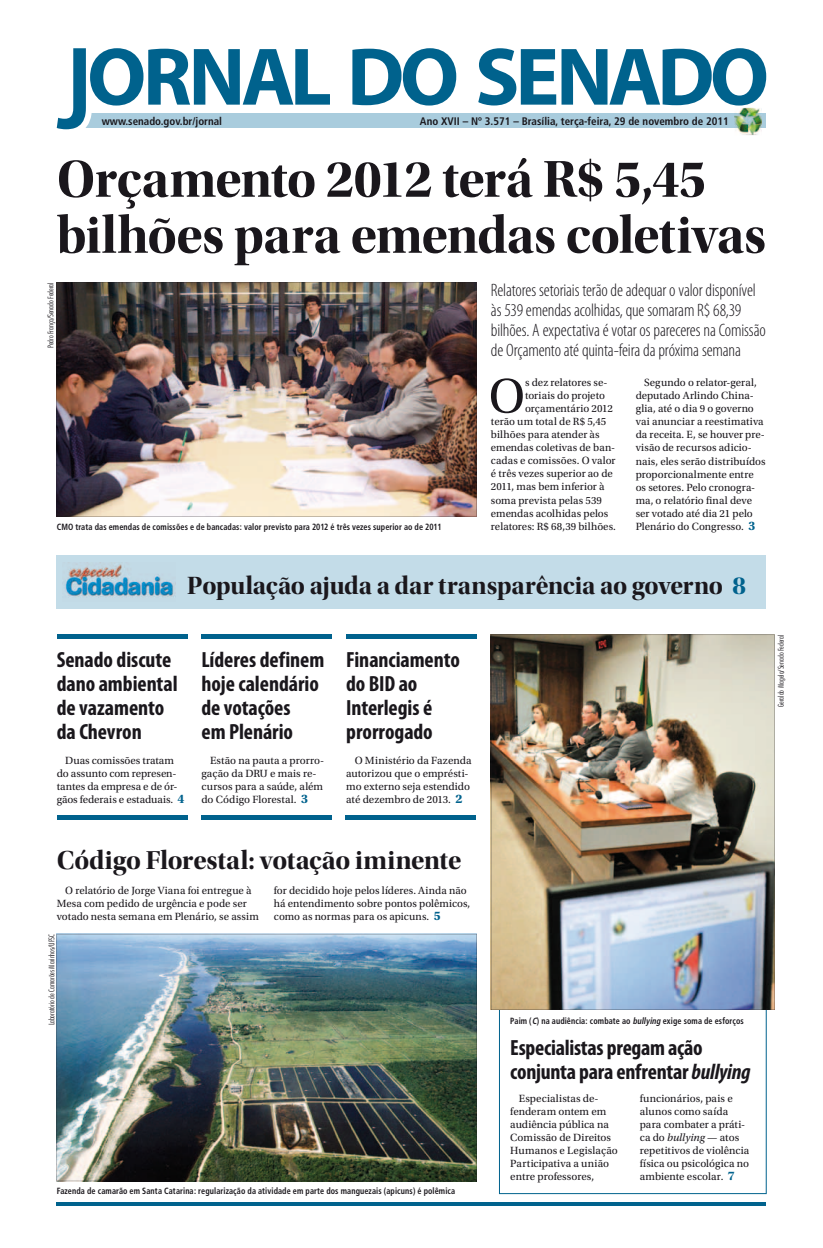
<style>
.page{position:relative;width:823px;height:1248px;background:#fff}
.page>*{position:absolute;margin:0;border:0;box-sizing:border-box;transform-origin:0 0}
.t1{font:54px/56px "Utopia Std Bold Disp";letter-spacing:-.015em;color:#1a171c}
.t2{font:50.8px "Utopia Std";color:#1a171c}
.t3{font:27px "Utopia Std Bold Disp";letter-spacing:-.005em;color:#1a171c}
.t4{font:26px "Utopia Std Bold Disp";letter-spacing:-.01em;color:#1a171c}
.t5{font:700 condensed 22px/24px "Myriad Pro";letter-spacing:-.005em;color:#1a171c}
.t6{font:300 condensed 18px/20px "Myriad Pro";letter-spacing:-.01em;color:#1a171c}
.t7{font:11px/13px "Utopia Std";color:#1a171c}
.t8{font:700 condensed 11px "Frutiger";color:#1a171c}
.t9{font:700 condensed 9px "Frutiger";letter-spacing:.015em;color:#1a171c;scale:.9 1}
.t10{font:300 condensed 8px "Futura BT";color:#1a171c}
.s1{font-weight:700;font-size:13px;color:#00628d}
.s2{color:#00628d}
.s3{font-style:italic}
</style>
<div class="page">
<hr style="left:57px;top:1202px;width:708px;height:3px;background:#00628d">
<div style="left:57px;top:555px;width:708px;height:53px;background:#c3dce8"></div>
<svg style="left:498px;top:1009px;width:268px;height:184px"></svg>
<div style="left:59px;top:114px;width:706px;height:14px;background:#a9ccdd"></div>
<img style="left:734px;top:108px;width:27px;height:27px">
<img style="left:734px;top:114px;width:27px;height:14px">
<svg style="left:57px;top:48px;width:273px;height:82px"></svg>
<svg style="left:352px;top:48px;width:104px;height:57px"></svg>
<svg style="left:478px;top:48px;width:287px;height:57px"></svg>
<img style="left:65px;top:562px;width:110px;height:36px">
<img style="left:490px;top:634px;width:284px;height:375px">
<img style="left:57px;top:282px;width:419px;height:234px">
<img style="left:57px;top:933px;width:419px;height:247px">
<hr style="left:57px;top:634px;width:130px;height:4px;background:#00628d">
<hr style="left:57px;top:815px;width:130px;height:4px;background:#00628d">
<hr style="left:201px;top:815px;width:131px;height:4px;background:#00628d">
<hr style="left:345px;top:815px;width:130px;height:4px;background:#00628d">
<hr style="left:201px;top:634px;width:131px;height:4px;background:#00628d">
<hr style="left:346px;top:634px;width:130px;height:4px;background:#00628d">
<p class="t8" style="left:102px;top:114px;width:122px">www.senado.gov.br/jornal</p>
<p class="t8" style="left:420px;top:114px;width:310px">Ano XVII – Nº 3.571 – Brasília, terça-feira, 29 de novembro de 2011</p>
<h1 class="t1" style="left:57px;top:152px;width:710px">Orçamento 2012 terá R$ 5,45 bilhões para emendas coletivas</h1>
<h3 class="t6" style="left:490px;top:280px;width:276px">Relatores setoriais terão de adequar o valor disponível às 539 emendas acolhidas, que somaram R$ 68,39 bilhões. A expectativa é votar os pareceres na Comissão de Orçamento até quinta-feira da próxima semana</h3>
<h2 class="t2" style="left:488px;top:368px;width:38px">O</h2>
<p class="t7" style="left:524px;top:376px;width:84px">s dez relatores se-</p>
<p class="t10" style="left:46px;top:348px;width:67px;rotate:-90deg">Pedro França/Senado Federal</p>
<p class="t7" style="left:635px;top:376px;width:131px;text-indent:9px">Segundo o relator-geral, deputado Arlindo China&shy;glia, até o dia 9 o governo vai anunciar a reestimativa da receita. E, se houver pre&shy;visão de recursos adicio&shy;nais, eles serão distribuídos proporcionalmente entre os setores. Pelo cronogra&shy;ma, o relatório nal deve ser votado até dia 21 pelo</p>
<p class="t7" style="left:524px;top:389px;width:81px">toriais do projeto</p>
<p class="t7" style="left:524px;top:402px;width:89px">orçamentário 2012</p>
<p class="t7" style="left:490px;top:415px;width:117px">terão um total de R$ 5,45</p>
<p class="t7" style="left:490px;top:428px;width:110px">bilhões para atender às</p>
<p class="t7" style="left:490px;top:441px;width:126px">emendas coletivas de ban-</p>
<p class="t7" style="left:490px;top:454px;width:126px">cadas e comissões. O valor</p>
<p class="t7" style="left:490px;top:467px;width:123px">é três vezes superior ao de</p>
<p class="t7" style="left:490px;top:480px;width:115px">2011, mas bem inferior à</p>
<p class="t7" style="left:490px;top:493px;width:112px">soma prevista pelas 539</p>
<p class="t7" style="left:490px;top:506px;width:119px">emendas acolhidas pelos</p>
<p class="t7" style="left:490px;top:519px;width:126px">relatores: R$ 68,39 bilhões.</p>
<p class="t9" style="left:57px;top:521px;width:429px">CMO trata das emendas de comissões e de bancadas: valor previsto para 2012 é três vezes superior ao de 2011</p>
<p class="t7" style="left:635px;top:519px;width:121px">Plenário do Congresso. <span class="s1">3</span></p>
<h3 class="t4" style="left:187px;top:570px;width:559px">População ajuda a dar transparência ao governo <span class="s2">8</span></h3>
<h3 class="t5" style="left:57px;top:646px;width:122px">Senado discute dano ambiental de vazamento da Chevron</h3>
<h3 class="t5" style="left:201px;top:646px;width:124px">Líderes definem hoje calendário de votações<br>em Plenário</h3>
<h3 class="t5" style="left:346px;top:646px;width:115px">Financiamento do BID ao<br>Interlegis é prorrogado</h3>
<p class="t7" style="left:57px;top:753px;width:129px;text-indent:9px">Duas comissões tratam do assunto com represen&shy;tantes da empresa e de ór&shy;gãos federais e estaduais. <span class="s1">4</span></p>
<p class="t7" style="left:201px;top:753px;width:124px;text-indent:9px">Estão na pauta a prorro&shy;gação da DRU e mais re&shy;cursos para a saúde, além do Código Florestal. <span class="s1">3</span></p>
<p class="t7" style="left:346px;top:753px;width:127px;text-indent:9px">O Ministério da Fazenda autorizou que o emprésti&shy;mo externo seja estendido até dezembro de 2013. <span class="s1">2</span></p>
<p class="t10" style="left:775px;top:706px;width:74px;rotate:-90deg">Geraldo Magela/Senado Federal</p>
<h3 class="t3" style="left:57px;top:844px;width:406px">Código Florestal: votação iminente</h3>
<p class="t7" style="left:57px;top:883px;width:203px;text-indent:9px">O relatório de Jorge Viana foi entregue à<br>Mesa com pedido de urgência e pode ser votado nesta semana em Plenário, se assim</p>
<p class="t7" style="left:274px;top:883px;width:198px">for decidido hoje pelos líderes. Ainda não há entendimento sobre pontos polêmicos, como as normas para os apicuns. <span class="s1">5</span></p>
<p class="t10" style="left:47px;top:1025px;width:93px;rotate:-90deg">Laboratório de Camarões Marinhos/UFSC</p>
<p class="t9" style="left:57px;top:1185px;width:444px">Fazenda de camarão em Santa Catarina: regularização da atividade em parte dos manguezais (apicuns) é polêmica</p>
<p class="t9" style="left:510px;top:1015px;width:261px">Paim (<span class="s3">C</span>) na audiência: combate ao <span class="s3">bullying</span> exige soma de esforços</p>
<h3 class="t5" style="left:510px;top:1034px;width:242px">Especialistas pregam ação conjunta para enfrentar <span class="s3">bullying</span></h3>
<p class="t7" style="left:510px;top:1091px;width:109px;text-indent:9px">Especialistas de&shy;fenderam ontem em audiência pública na<br>Comissão de Direitos<br>Humanos e Legislação<br>Participativa a união entre professores,</p>
<p class="t7" style="left:639px;top:1091px;width:111px">funcionários, pais e alunos como saída para combater a práti&shy;ca do <span class="s3">bullying</span> — atos repetitivos de violência física ou psicológica no ambiente escolar. <span class="s1">7</span></p>
</div>
